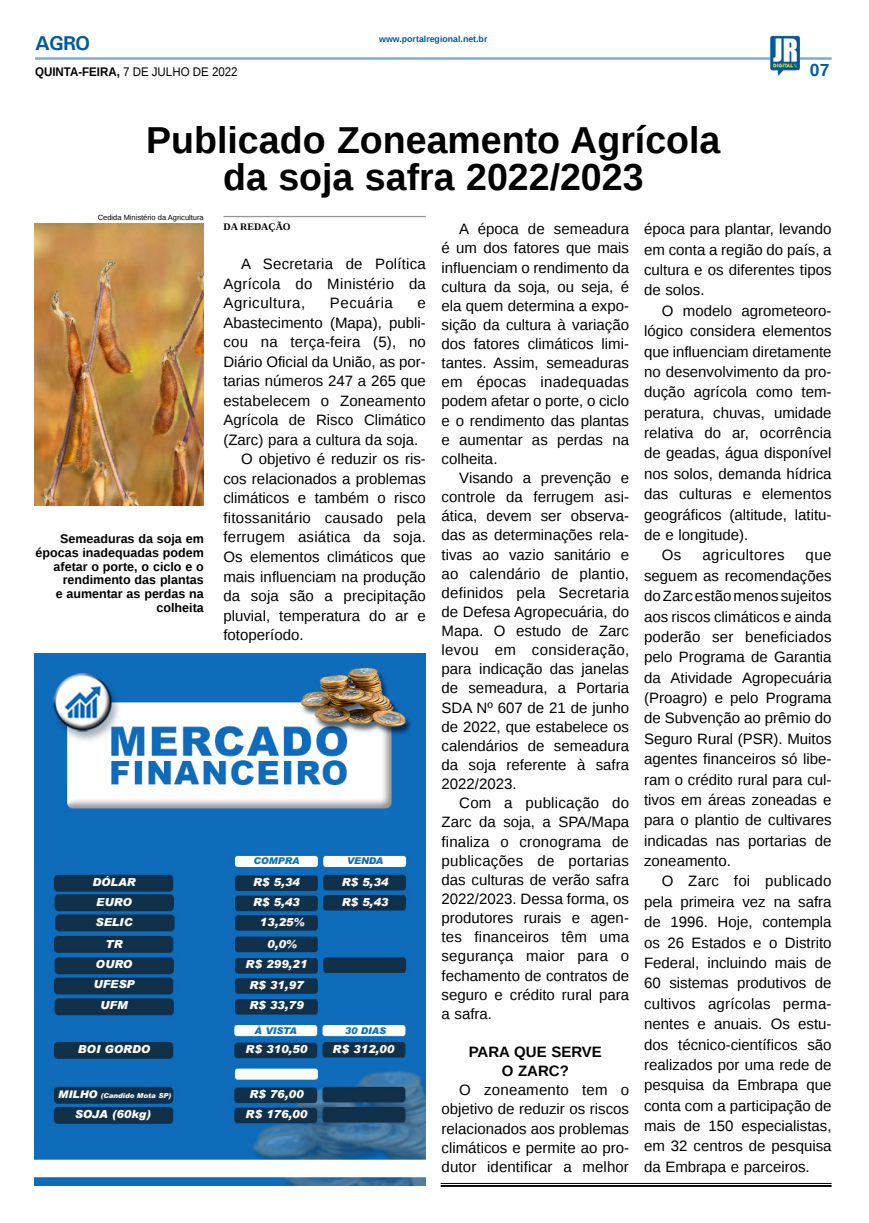
<style>
.page{position:relative;width:869px;height:1223px;background:#fff}
.page>*{position:absolute;margin:0;border:0;box-sizing:border-box;transform-origin:0 0}
.TÍTULO{font:700 37.5px/37.5px "Liberation Sans";color:#000;text-align:center}
.TITULO_PG{font:700 20px "Univers";color:#005a9e}
.TÍTULO-2{font:700 17.5px "Liberation Sans";color:#005a9e}
.MATÉRIA{font:15px/19.1px "Liberation Sans";color:#000;text-align:justify}
.MATÉRIA-2{font:700 15px/19.1px "Liberation Sans";color:#000;text-align:center}
.MATÉRIA-3{font:15px "Liberation Sans";letter-spacing:.03em;color:#000}
.MATÉRIA-4{font:15px "Liberation Sans";letter-spacing:.035em;color:#000}
.LEGENDA{font:700 12.5px/13.8px "Liberation Sans";color:#000;text-align:right}
.DATA_PG{font:12.5px "Liberation Sans";color:#000;scale:.92 1}
.MATÉRIA-5{font:italic 900 11px "Arial";color:#fff}
.CRÉDITO_NOME{font:700 10px "Liberation Serif";color:#000}
.MATÉRIA-6{font:italic 900 9.38px "Arial";color:#0f6cba}
.DATA_PG-2{font:700 8.75px "Liberation Sans";color:#005a9e}
.CRÉDITO_FOTO{font:7.5px "Liberation Sans";color:#000}
.MATÉRIA-7{font:italic 900 6.75px "Arial";color:#fff}
.s1{font-weight:700}
.s2{font-size:10.5px}
</style>
<div class="page">
<hr style="left:35px;top:57px;width:796px;height:3px;background:#005a9e">
<img style="left:769px;top:36px;width:30px;height:40px">
<img style="left:35px;top:653px;width:390px;height:532px">
<hr style="left:440px;top:1183px;width:391px;height:1px;background:#000">
<hr style="left:440px;top:1184px;width:391px;height:2px;background:#000">
<img style="left:35px;top:223px;width:169px;height:282px">
<hr style="left:223px;top:216px;width:202px;height:1px;background:#939598">
<p class="TITULO_PG" style="left:35px;top:31px;width:57px">AGRO</p>
<p class="DATA_PG" style="left:35px;top:65px;width:221px"><span class="s1">QUINTA-FEIRA,</span> 7 DE JULHO DE 2022</p>
<p class="DATA_PG-2" style="left:379px;top:33px;width:110px">www.portalregional.net.br</p>
<p class="TÍTULO-2" style="left:809px;top:58px;width:21px">07</p>
<p class="TÍTULO" style="left:146px;top:120px;width:575px">Publicado Zoneamento Agrícola da soja safra 2022/2023</p>
<p class="CRÉDITO_NOME" style="left:223px;top:220px;width:69px">DA REDAÇÃO</p>
<p class="MATÉRIA" style="left:223px;top:255px;width:204px;line-height:19.5px;text-indent:18px">A Secretaria de Política Agrícola do Ministério da Agricultura,</p>
<p class="CRÉDITO_FOTO" style="left:98px;top:213px;width:107px">Cedida Ministério da Agricultura</p>
<p class="MATÉRIA" style="left:441px;top:220px;width:189px;text-indent:18px">A época de semeadura é um dos fatores que mais influenciam o rendimento da cultura da soja, ou seja, é ela quem determina a expo&shy;sição da cultura à variação dos fatores climáticos limi&shy;tantes. Assim, semeaduras em épocas inadequadas podem afetar o porte, o ciclo e o rendimento das plantas e aumentar as perdas na colheita.</p>
<p class="MATÉRIA" style="left:441px;top:469px;width:189px;text-indent:18px">Visando a prevenção e controle da ferrugem asi&shy;ática, devem ser observa&shy;das as determinações rela&shy;tivas ao vazio sanitário e ao calendário de plantio, definidos pela Secretaria de Defesa Agropecuária, do Mapa. O estudo de Zarc levou em consideração, para indicação das janelas de semeadura, a Portaria SDA Nº 607 de 21 de junho de 2022, que estabelece os calendários de semeadura da soja referente à safra 2022/2023.</p>
<p class="MATÉRIA" style="left:441px;top:794px;width:189px;text-indent:18px">Com a publicação do Zarc da soja, a SPA/Mapa finaliza o cronograma de publicações de portarias das culturas de verão safra 2022/2023. Dessa forma, os produtores rurais e agen&shy;tes financeiros têm uma segurança maior para o fechamento de contratos de seguro e crédito rural para a safra.</p>
<p class="MATÉRIA-2" style="left:468px;top:1042px;width:135px">PARA QUE SERVE<br>O ZARC?</p>
<p class="MATÉRIA" style="left:441px;top:1081px;width:189px;text-indent:18px">O zoneamento tem o objetivo de reduzir os riscos relacionados aos problemas climáticos e permite ao pro&shy;dutor identificar a melhor</p>
<p class="MATÉRIA" style="left:643px;top:219px;width:189px;line-height:20.4px">época para plantar, levando em conta a região do país, a cultura e os diferentes tipos de solos.</p>
<p class="MATÉRIA" style="left:643px;top:301px;width:189px;line-height:20.4px;text-indent:18px">O modelo agrometeoro&shy;lógico considera elementos que influenciam diretamente no desenvolvimento da pro&shy;dução agrícola como tem&shy;peratura, chuvas, umidade relativa do ar, ocorrência de geadas, água disponível nos solos, demanda hídrica das culturas e elementos geográficos (altitude, latitu&shy;de e longitude).</p>
<p class="MATÉRIA" style="left:661px;top:546px;width:21px">Os</p>
<p class="MATÉRIA-3" style="left:702px;top:546px;width:84px">agricultores</p>
<p class="MATÉRIA-4" style="left:330px;top:294px;width:64px">Pecuária</p>
<p class="MATÉRIA" style="left:223px;top:294px;width:204px;line-height:19.5px;text-indent:194px">e Abastecimento (Mapa), publi&shy;cou na terça-feira (5), no Diário Oficial da União, as por&shy;tarias números 247 a 265 que estabelecem o Zoneamento Agrícola de Risco Climático (Zarc) para a cultura da soja.</p>
<p class="MATÉRIA" style="left:223px;top:450px;width:204px;line-height:19.5px;text-indent:18px">O objetivo é reduzir os ris&shy;cos relacionados a problemas climáticos e também o risco fitossanitário causado pela ferrugem asiática da soja.<br>Os elementos climáticos que mais influenciam na produção da soja são a precipitação pluvial, temperatura do ar e fotoperíodo.</p>
<p class="LEGENDA" style="left:36px;top:531px;width:170px">Semeaduras da soja em épocas inadequadas podem afetar o porte, o ciclo e o rendimento das plantas<br>e aumentar as perdas na colheita</p>
<p class="MATÉRIA" style="left:643px;top:545px;width:189px;line-height:20.4px;text-indent:161px">que seguem as recomendações do Zarc estão menos sujeitos aos riscos climáticos e ainda poderão ser beneficiados pelo Programa de Garantia da Atividade Agropecuária (Proagro) e pelo Programa de Subvenção ao prêmio do Seguro Rural (PSR). Muitos agentes financeiros só libe&shy;ram o crédito rural para cul&shy;tivos em áreas zoneadas e para o plantio de cultivares indicadas nas portarias de zoneamento.</p>
<p class="MATÉRIA" style="left:643px;top:871px;width:189px;line-height:20.4px;text-indent:18px">O Zarc foi publicado pela primeira vez na safra de 1996. Hoje, contempla os 26 Estados e o Distrito Federal, incluindo mais de 60 sistemas produtivos de cultivos agrícolas perma&shy;nentes e anuais. Os estu&shy;dos técnico-científicos são realizados por uma rede de pesquisa da Embrapa que conta com a participação de mais de 150 especialistas, em 32 centros de pesquisa da Embrapa e parceiros.</p>
<p class="MATÉRIA-6" style="left:253px;top:854px;width:47px">COMPRA</p>
<p class="MATÉRIA-6" style="left:346px;top:854px;width:38px">VENDA</p>
<p class="MATÉRIA-5" style="left:92px;top:875px;width:45px">DÓLAR</p>
<p class="MATÉRIA-5" style="left:253px;top:875px;width:48px">R$ 5,34</p>
<p class="MATÉRIA-5" style="left:96px;top:895px;width:37px">EURO</p>
<p class="MATÉRIA-5" style="left:95px;top:915px;width:38px">SELIC</p>
<p class="MATÉRIA-5" style="left:105px;top:937px;width:18px">TR</p>
<p class="MATÉRIA-5" style="left:96px;top:957px;width:38px">OURO</p>
<p class="MATÉRIA-5" style="left:93px;top:977px;width:43px">UFESP</p>
<p class="MATÉRIA-5" style="left:100px;top:998px;width:29px">UFM</p>
<p class="MATÉRIA-5" style="left:78px;top:1042px;width:74px">BOI GORDO</p>
<p class="MATÉRIA-7" style="left:58px;top:1091px;width:114px"><span class="s2">MILHO</span> (Candido Mota SP)</p>
<p class="MATÉRIA-5" style="left:75px;top:1106px;width:78px">SOJA (60kg)</p>
<p class="MATÉRIA-5" style="left:341px;top:875px;width:48px">R$ 5,34</p>
<p class="MATÉRIA-5" style="left:253px;top:895px;width:48px">R$ 5,43</p>
<p class="MATÉRIA-5" style="left:259px;top:915px;width:46px">13,25%</p>
<p class="MATÉRIA-5" style="left:267px;top:936px;width:31px">0,0%</p>
<p class="MATÉRIA-5" style="left:245px;top:957px;width:63px">R$ 299,21</p>
<p class="MATÉRIA-5" style="left:249px;top:978px;width:56px">R$ 31,97</p>
<p class="MATÉRIA-5" style="left:249px;top:998px;width:56px">R$ 33,79</p>
<p class="MATÉRIA-5" style="left:341px;top:895px;width:48px">R$ 5,43</p>
<p class="MATÉRIA-6" style="left:254px;top:1024px;width:44px">À VISTA</p>
<p class="MATÉRIA-6" style="left:344px;top:1024px;width:43px">30 DIAS</p>
<p class="MATÉRIA-5" style="left:332px;top:1041px;width:63px">R$ 312,00</p>
<p class="MATÉRIA-5" style="left:245px;top:1041px;width:63px">R$ 310,50</p>
<p class="MATÉRIA-5" style="left:249px;top:1086px;width:56px">R$ 76,00</p>
<p class="MATÉRIA-5" style="left:245px;top:1106px;width:63px">R$ 176,00</p>
</div>
